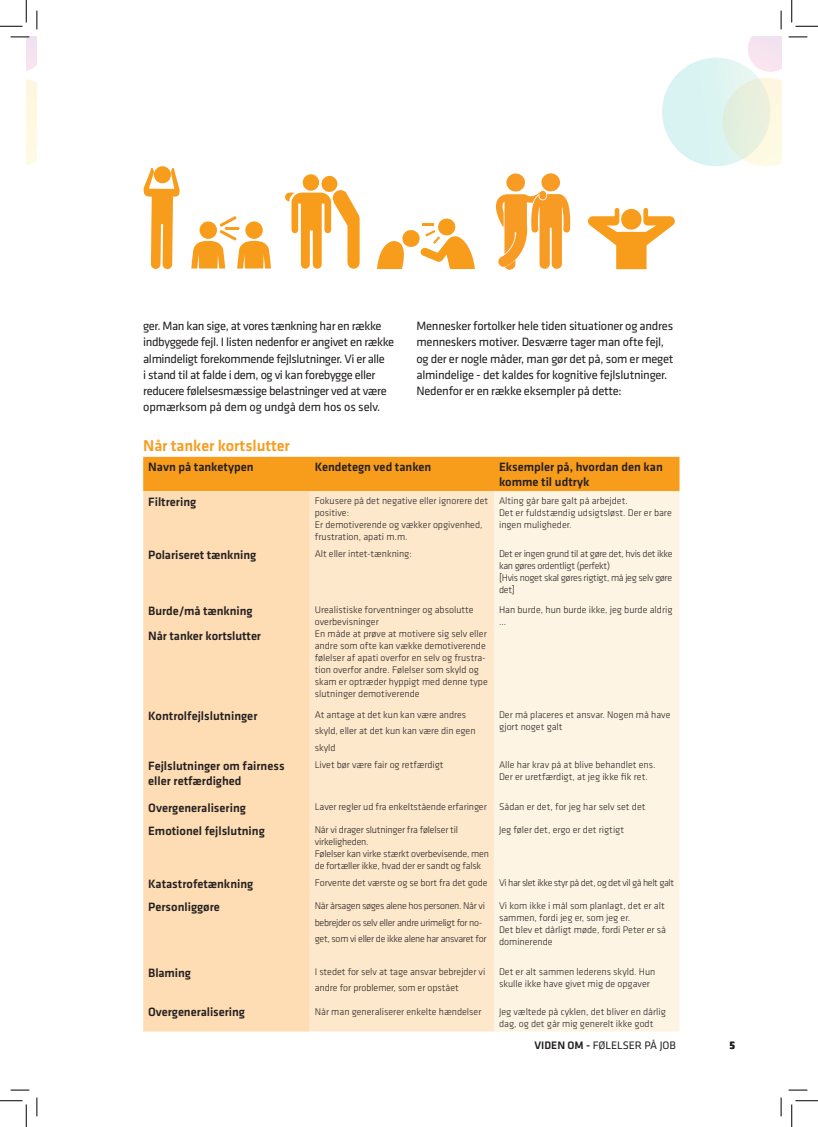
<style>
.page{position:relative;width:818px;height:1127px;background:#fff}
.page>*{position:absolute;margin:0;border:0;box-sizing:border-box;transform-origin:0 0}
.Mellemrubrik_stor{font:500 16.25px "Klavika";letter-spacing:-.005em;color:#f89c1c}
.Brød{font:12.5px/16.2px "Klavika";letter-spacing:-.025em;color:#231f20}
.Brød-2{font:500 12.5px/15px "Klavika";color:#231f20}
.t1{font:11.25px "Klavika";color:#231f20}
.t2{font:700 11.25px "Klavika";color:#231f20}
.Brød-3{font:300 10px/12px "Klavika";color:#231f20}
.Brød-4{font:300 10px/12px "Klavika";letter-spacing:-.03em;color:#231f20}
.Brød-5{font:300 10px/12px "Klavika";letter-spacing:-.02em;color:#231f20}
.Brød-6{font:300 10px "Klavika";letter-spacing:-.04em;color:#231f20}
.s1{font-weight:500}
</style>
<div class="page">
<svg style="left:662px;top:37px;width:119px;height:129px"></svg>
<div style="left:143px;top:456px;width:536px;height:35px;background:#f89c1c"></div>
<div style="left:143px;top:491px;width:167px;height:540px;background:#feddb4"></div>
<div style="left:310px;top:491px;width:184px;height:540px;background:#fee8cb"></div>
<div style="left:494px;top:491px;width:185px;height:540px;background:#fef4e4"></div>
<svg style="left:144px;top:166px;width:36px;height:103px"></svg>
<svg style="left:191px;top:216px;width:80px;height:52px"></svg>
<svg style="left:285px;top:175px;width:75px;height:94px"></svg>
<svg style="left:377px;top:218px;width:98px;height:51px"></svg>
<svg style="left:588px;top:208px;width:87px;height:61px"></svg>
<svg style="left:496px;top:173px;width:74px;height:97px"></svg>
<svg style="left:11px;top:36px;width:26px;height:129px"></svg>
<svg style="left:788px;top:36px;width:19px;height:2px"></svg>
<svg style="left:11px;top:1089px;width:18px;height:1px"></svg>
<svg style="left:788px;top:1089px;width:19px;height:1px"></svg>
<svg style="left:36px;top:11px;width:2px;height:18px"></svg>
<svg style="left:36px;top:1097px;width:2px;height:18px"></svg>
<svg style="left:780px;top:11px;width:2px;height:18px"></svg>
<svg style="left:780px;top:1097px;width:2px;height:18px"></svg>
<svg style="left:0;top:0;width:27px;height:27px"></svg>
<svg style="left:0;top:1100px;width:27px;height:26px"></svg>
<svg style="left:791px;top:0;width:27px;height:27px"></svg>
<svg style="left:791px;top:1100px;width:27px;height:26px"></svg>
<p class="Brød" style="left:143px;top:317px;width:253px">ger. Man kan sige, at vores tænkning har en række indbyggede fejl. I listen nedenfor er angivet en række almindeligt forekommende fejlslutninger. Vi er alle<br>i stand til at falde i dem, og vi kan forebygge eller reducere følelsesmæssige belastninger ved at være opmærksom på dem og undgå dem hos os selv.</p>
<p class="Brød" style="left:416px;top:317px;width:259px">Mennesker fortolker hele tiden situationer og andres menneskers motiver. Desværre tager man ofte fejl, og der er nogle måder, man gør det på, som er meget almindelige - det kaldes for kognitive fejlslutninger.</p>
<p class="Brød" style="left:416px;top:382px;width:207px">Nedenfor er en række eksempler på dette:</p>
<p class="Mellemrubrik_stor" style="left:143px;top:434px;width:148px">Når tanker kortslutter</p>
<p class="Brød-2" style="left:148px;top:459px;width:107px">Navn på tanketypen</p>
<p class="Brød-2" style="left:315px;top:459px;width:118px">Kendetegn ved tanken</p>
<p class="Brød-2" style="left:499px;top:459px;width:165px">Eksempler på, hvordan den kan</p>
<p class="Brød-2" style="left:499px;top:474px;width:92px">komme til udtryk</p>
<p class="Brød-2" style="left:148px;top:493px;width:50px">Filtrering</p>
<p class="Brød-3" style="left:315px;top:494px;width:175px">Fokusere på det negative eller ignorere det positive:</p>
<p class="Brød-3" style="left:315px;top:518px;width:169px">Er demotiverende og vækker opgivenhed, frustration, apati m.m.</p>
<p class="Brød-3" style="left:499px;top:494px;width:130px">Alting går bare galt på arbejdet.</p>
<p class="Brød-3" style="left:499px;top:506px;width:174px">Det er fuldstændig udsigtsløst. Der er bare ingen muligheder.</p>
<p class="Brød-2" style="left:148px;top:547px;width:110px">Polariseret tænkning</p>
<p class="Brød-3" style="left:315px;top:547px;width:99px">Alt eller intet-tænkning:</p>
<p class="Brød-4" style="left:499px;top:547px;width:175px">Det er ingen grund til at gøre det, hvis det ikke kan gøres ordentligt (perfekt)</p>
<p class="Brød-4" style="left:499px;top:571px;width:175px">[Hvis noget skal gøres rigtigt, må jeg selv gøre det]</p>
<p class="Brød-2" style="left:148px;top:602px;width:106px">Burde/må tænkning</p>
<p class="Brød-2" style="left:148px;top:627px;width:114px">Når tanker kortslutter</p>
<p class="Brød-3" style="left:315px;top:603px;width:160px">Urealistiske forventninger og absolutte</p>
<p class="Brød-3" style="left:315px;top:615px;width:66px">overbevisninger</p>
<p class="Brød-3" style="left:315px;top:627px;width:175px">En måde at prøve at motivere sig selv eller andre som ofte kan vække demotiverende følelser af apati overfor en selv og frustra&shy;tion overfor andre. Følelser som skyld og skam er optræder hyppigt med denne type slutninger demotiverende</p>
<p class="Brød-3" style="left:499px;top:603px;width:175px">Han burde, hun burde ikke, jeg burde aldrig …</p>
<p class="Brød-2" style="left:148px;top:708px;width:111px">Kontrolfejlslutninger</p>
<p class="Brød-3" style="left:315px;top:706px;width:162px;line-height:16.2px">At antage at det kun kan være andres skyld, eller at det kun kan være din egen skyld</p>
<p class="Brød-3" style="left:499px;top:708px;width:173px">Der må placeres et ansvar. Nogen må have gjort noget galt</p>
<p class="Brød-2" style="left:148px;top:758px;width:138px">Fejlslutninger om fairness eller retfærdighed</p>
<p class="Brød-3" style="left:315px;top:758px;width:130px">Livet bør være fair og retfærdigt</p>
<p class="Brød-3" style="left:499px;top:758px;width:158px">Alle har krav på at blive behandlet ens.</p>
<p class="Brød-3" style="left:499px;top:770px;width:150px">Der er uretfærdigt, at jeg ikke fik ret.</p>
<p class="Brød-2" style="left:148px;top:799px;width:99px">Overgeneralisering</p>
<p class="Brød-3" style="left:315px;top:800px;width:173px">Laver regler ud fra enkeltstående erfaringer</p>
<p class="Brød-3" style="left:499px;top:800px;width:148px">Sådan er det, for jeg har selv set det</p>
<p class="Brød-2" style="left:148px;top:822px;width:118px">Emotionel fejlslutning</p>
<p class="Brød-5" style="left:315px;top:823px;width:145px">Når vi drager slutninger fra følelser til virkeligheden.</p>
<p class="Brød-5" style="left:315px;top:847px;width:176px">Følelser kan virke stærkt overbevisende, men de fortæller ikke, hvad der er sandt og falsk</p>
<p class="Brød-3" style="left:499px;top:823px;width:127px">Jeg føler det, ergo er det rigtigt</p>
<p class="Brød-2" style="left:148px;top:876px;width:107px">Katastrofetænkning</p>
<p class="Brød-3" style="left:315px;top:876px;width:174px">Forvente det værste og se bort fra det gode</p>
<p class="Brød-6" style="left:499px;top:876px;width:176px">Vi har slet ikke styr på det, og det vil gå helt galt</p>
<p class="Brød-2" style="left:148px;top:899px;width:73px">Personliggøre</p>
<p class="Brød-4" style="left:315px;top:897px;width:173px;line-height:16.2px">Når årsagen søges alene hos personen. Når vi bebrejder os selv eller andre urimeligt for no&shy;get, som vi eller de ikke alene har ansvaret for</p>
<p class="Brød-3" style="left:499px;top:899px;width:167px">Vi kom ikke i mål som planlagt, det er alt sammen, fordi jeg er, som jeg er.</p>
<p class="Brød-3" style="left:499px;top:923px;width:169px">Det blev et dårligt møde, fordi Peter er så dominerende</p>
<p class="Brød-2" style="left:148px;top:964px;width:44px">Blaming</p>
<p class="Brød-3" style="left:315px;top:963px;width:172px;line-height:16.2px">I stedet for selv at tage ansvar bebrejder vi andre for problemer, som er opstået</p>
<p class="Brød-3" style="left:499px;top:965px;width:158px">Det er alt sammen lederens skyld. Hun skulle ikke have givet mig de opgaver</p>
<p class="Brød-2" style="left:148px;top:1004px;width:98px">Overgeneralisering</p>
<p class="Brød-3" style="left:315px;top:1004px;width:168px">Når man generaliserer enkelte hændelser</p>
<p class="Brød-3" style="left:499px;top:1004px;width:168px">Jeg væltede på cyklen, det bliver en dårlig dag, og det går mig generelt ikke godt</p>
<p class="t1" style="left:534px;top:1037px;width:143px"><span class="s1">VIDEN OM -</span> FØLELSER PÅ JOB</p>
<p class="t2" style="left:729px;top:1037px;width:7px">5</p>
</div>
